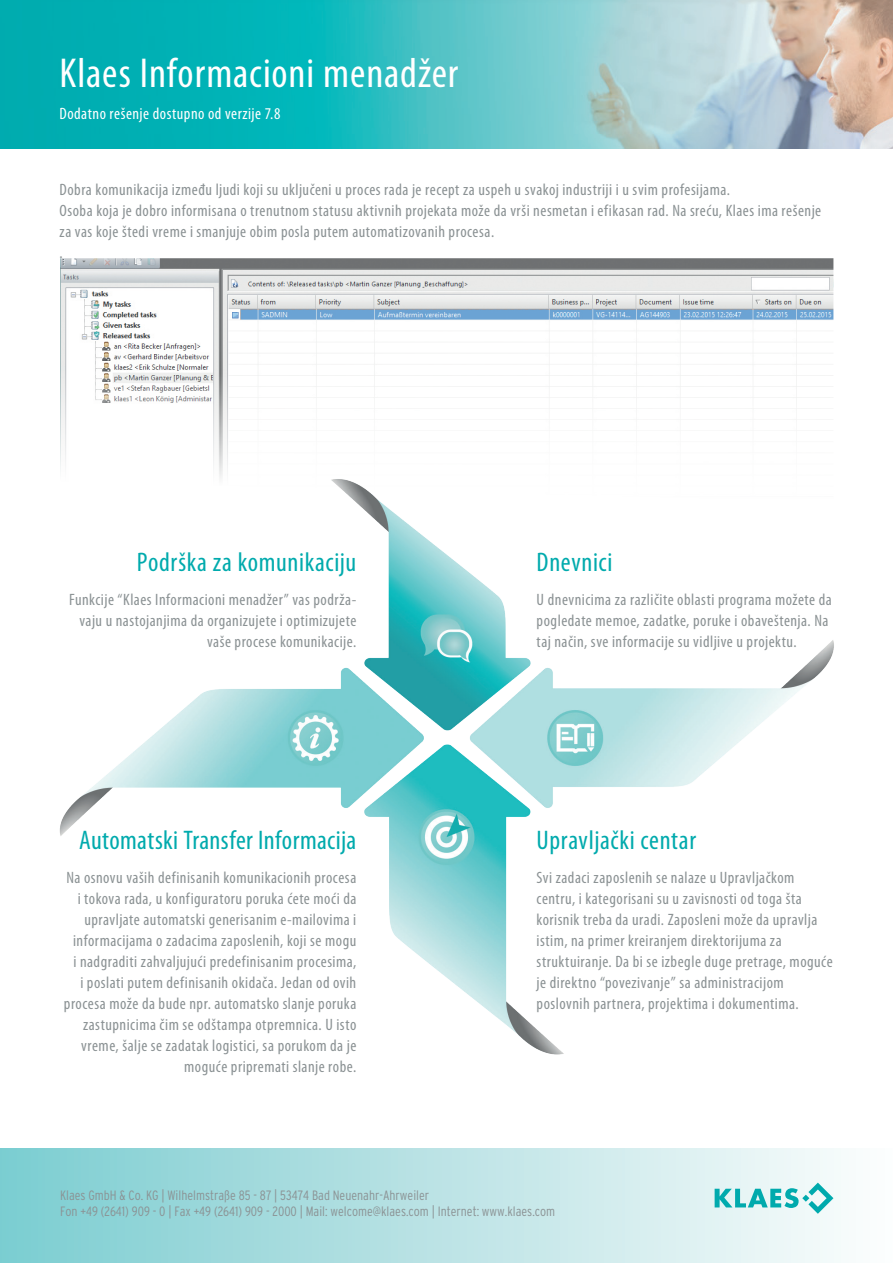
<style>
.page{position:relative;width:893px;height:1263px;background:#fff}
.page>*{position:absolute;margin:0;border:0;box-sizing:border-box;transform-origin:0 0}
.t1{font:condensed 42px "Myriad Pro";letter-spacing:.02em;color:#fff}
.t2{font:condensed 27px "Myriad Pro";letter-spacing:.02em;color:#00aaad}
.t3{font:condensed 16.5px/21px "Myriad Pro";letter-spacing:.03em;color:#8b9294}
.t4{font:condensed 16.5px "Myriad Pro";letter-spacing:.03em;color:#fff}
.t5{font:300 condensed 13.5px/16.2px "Interstate";color:#8b9294}
</style>
<div class="page">
<img style="left:59px;top:499px;width:775px;height:556px">
<div style="left:0;top:1148px;width:893px;height:115px;background:linear-gradient(to right,#7cccd0,#fcfcfc)"></div>
<img style="left:0;top:0;width:893px;height:149px">
<img style="left:60px;top:258px;width:773px;height:241px">
<svg style="left:715px;top:1182px;width:118px;height:32px"></svg>
<h1 class="t1" style="left:60px;top:50px;width:400px">Klaes Informacioni menadžer</h1>
<p class="t4" style="left:60px;top:104px;width:222px">Dodatno rešenje dostupno od verzije 7.8</p>
<p class="t3" style="left:60px;top:180px;width:763px">Dobra komunikacija između ljudi koji su uključeni u proces rada je recept za uspeh u svakoj industriji i u svim profesijama.<br>Osoba koja je dobro informisana o trenutnom statusu aktivnih projekata može da vrši nesmetan i efikasan rad. Na sreću, Klaes ima rešenje za vas koje štedi vreme i smanjuje obim posla putem automatizovanih procesa.<br>.</p>
<h2 class="t2" style="left:137px;top:547px;width:221px">Podrška za komunikaciju</h2>
<p class="t3" style="left:69px;top:589px;width:289px;text-align:right">Funkcije “Klaes Informacioni menadžer” vas podrža&shy;vaju u nastojanjima da organizujete i optimizujete vaše procese komunikacije.</p>
<h2 class="t2" style="left:79px;top:826px;width:279px">Automatski Transfer Informacija</h2>
<p class="t3" style="left:64px;top:868px;width:294px;text-align:right">Na osnovu vaših definisanih komunikacionih procesa i tokova rada, u konfiguratoru poruka ćete moći da upravljate automatski generisanim e-mailovima i informacijama o zadacima zaposlenih, koji se mogu<br>i nadgraditi zahvaljujući predefinisanim procesima,<br>i poslati putem definisanih okidača. Jedan od ovih procesa može da bude npr. automatsko slanje poruka zastupnicima čim se odštampa otpremnica. U isto vreme, šalje se zadatak logistici, sa porukom da je moguće pripremati slanje robe.</p>
<h2 class="t2" style="left:537px;top:547px;width:77px">Dnevnici</h2>
<p class="t3" style="left:537px;top:589px;width:297px">U dnevnicima za različite oblasti programa možete da pogledate memoe, zadatke, poruke i obaveštenja. Na taj način, sve informacije su vidljive u projektu.</p>
<h2 class="t2" style="left:537px;top:826px;width:161px">Upravljački centar</h2>
<p class="t3" style="left:537px;top:868px;width:297px">Svi zadaci zaposlenih se nalaze u Upravljačkom centru, i kategorisani su u zavisnosti od toga šta korisnik treba da uradi. Zaposleni može da upravlja istim, na primer kreiranjem direktorijuma za struktuiranje. Da bi se izbegle duge pretrage, moguće je direktno “povezivanje” sa administracijom poslovnih partnera, projektima i dokumentima.</p>
<p class="t5" style="left:60px;top:1187px;width:497px">Klaes GmbH &amp; Co. KG | Wilhelmstraße 85 - 87 | 53474 Bad Neuenahr-Ahrweiler<br>Fon +49 (2641) 909 - 0 | Fax +49 (2641) 909 - 2000 | Mail: welcome@klaes.com | Internet: www.klaes.com</p>
</div>
